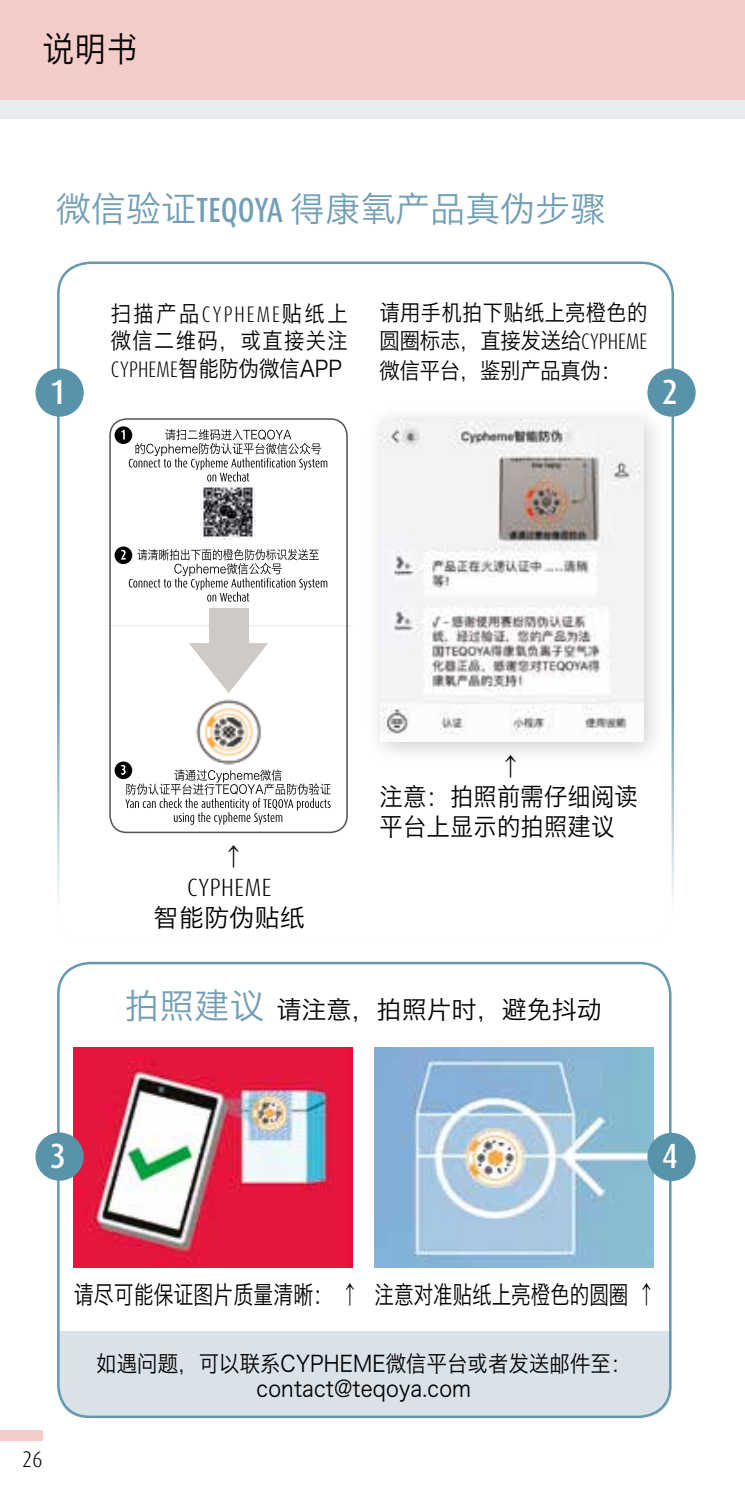
<style>
.page{position:relative;width:745px;height:1489px;background:#fff}
.page>*{position:absolute;margin:0;border:0;box-sizing:border-box;transform-origin:0 0}
.t1{font:35px "Hiragino Sans GB W3";letter-spacing:.01em;color:#729fb4}
.t2{font:500 condensed 35px "Dax OT";color:#fff}
.t3{font:35px "Hiragino Sans GB W3";color:#000;scale:.9 1}
.t4{font:25px/30px "Hiragino Sans GB W3";letter-spacing:.01em;color:#000}
.t5{font:25px "Hiragino Sans GB W3";letter-spacing:.01em;color:#000;scale:.79 1}
.t6{font:25px "Hiragino Sans GB W3";letter-spacing:.01em;color:#000;scale:.78 1}
.t7{font:300 condensed 25px "Dax OT";letter-spacing:.02em;color:#000}
.t8{font:22.5px/27.5px "Hiragino Sans GB W3";letter-spacing:.01em;color:#000;text-align:justify;scale:.9 1}
.t9{font:22.5px "Hiragino Sans GB W3";letter-spacing:-.01em;color:#000;scale:.9 1}
.t10{font:300 condensed 22.5px "Dax OT";color:#000}
.s1{font-family:"Dax OT";font-weight:500;font-stretch:condensed}
.s2{font-family:"Dax OT";font-weight:300;font-stretch:condensed}
.s3{font-size:35px;color:#729fb4}
</style>
<div class="page">
<div style="left:365px;top:404px;width:301px;height:361px;background:#000;opacity:.2"></div>
<img style="left:380px;top:419px;width:263px;height:323px">
<div style="left:0;top:100px;width:744px;height:18px;background:#e7ecf0"></div>
<div style="left:0;top:0;width:744px;height:100px;background:#f3cbc7"></div>
<svg style="left:107px;top:625px;width:244px;height:1px"></svg>
<div style="left:209px;top:608px;width:39px;height:45px;background:#cfcac5"></div>
<svg style="left:189px;top:643px;width:79px;height:50px"></svg>
<div style="left:109px;top:418px;width:238px;height:415px;border:2px solid #575756;border-radius:17px"></div>
<img style="left:200px;top:484px;width:55px;height:55px">
<svg style="left:114px;top:426px;width:18px;height:18px"></svg>
<svg style="left:121px;top:429px;width:206px;height:52px"></svg>
<svg style="left:114px;top:546px;width:18px;height:18px"></svg>
<svg style="left:121px;top:549px;width:206px;height:52px"></svg>
<svg style="left:114px;top:761px;width:18px;height:18px"></svg>
<svg style="left:121px;top:764px;width:209px;height:60px"></svg>
<div style="left:0;top:1430px;width:43px;height:10px;background:#f3cbc7"></div>
<div style="left:35px;top:368px;width:49px;height:48px;background:#5993aa;border-radius:50%"></div>
<div style="left:647px;top:368px;width:48px;height:48px;background:#5993aa;border-radius:50%"></div>
<div style="left:57px;top:1331px;width:614px;height:86px;background:#dae2e9"></div>
<img style="left:196px;top:699px;width:65px;height:65px">
<img style="left:74px;top:1047px;width:279px;height:220px">
<img style="left:374px;top:1047px;width:279px;height:220px">
<div style="left:35px;top:1132px;width:49px;height:48px;background:#5993aa;border-radius:50%"></div>
<div style="left:647px;top:1132px;width:48px;height:48px;background:#5993aa;border-radius:50%"></div>
<h1 class="t3" style="left:43px;top:27px;width:107px">说明书</h1>
<h1 class="t1" style="left:56px;top:187px;width:550px">微信验证<span class="s1">TEQOYA</span> 得康氧产品真伪步骤</h1>
<p class="t8" style="left:379px;top:298px;width:299px">请用手机拍下贴纸上亮橙色的圆圈标志，直接发送给<span class="s2">CYPHEME</span></p>
<p class="t9" style="left:379px;top:356px;width:272px">微信平台，鉴别产品真伪：</p>
<p class="t8" style="left:111px;top:299px;width:264px">扫描产品<span class="s2">CYPHEME</span>贴纸上微信二维码，或直接关注<span class="s2">CYPHEME</span>智能防伪微信APP</p>
<h1 class="t2" style="left:50px;top:369px;width:18px">1</h1>
<h1 class="t2" style="left:661px;top:369px;width:18px">2</h1>
<p class="t4" style="left:221px;top:841px;width:26px">↑</p>
<p class="t7" style="left:187px;top:871px;width:86px">CYPHEME</p>
<p class="t4" style="left:153px;top:901px;width:153px">智能防伪贴纸</p>
<p class="t4" style="left:379px;top:751px;width:260px;text-indent:119px">↑<br>注意：拍照前需仔细阅读平台上显示的拍照建议</p>
<p class="t4" style="left:124px;top:994px;width:478px"><span class="s3">拍照建议</span> 请注意，拍照片时，避免抖动</p>
<h1 class="t2" style="left:50px;top:1133px;width:18px">3</h1>
<h1 class="t2" style="left:661px;top:1133px;width:18px">4</h1>
<p class="t5" style="left:74px;top:1278px;width:363px">请尽可能保证图片质量清晰： ↑</p>
<p class="t6" style="left:374px;top:1278px;width:362px">注意对准贴纸上亮橙色的圆圈 ↑</p>
<p class="t10" style="left:22px;top:1444px;width:22px">26</p>
<p class="t8" style="left:96px;top:1349px;width:595px;line-height:25px;text-align:center">如遇问题，可以联系CYPHEME微信平台或者发送邮件至：contact@teqoya.com</p>
</div>
